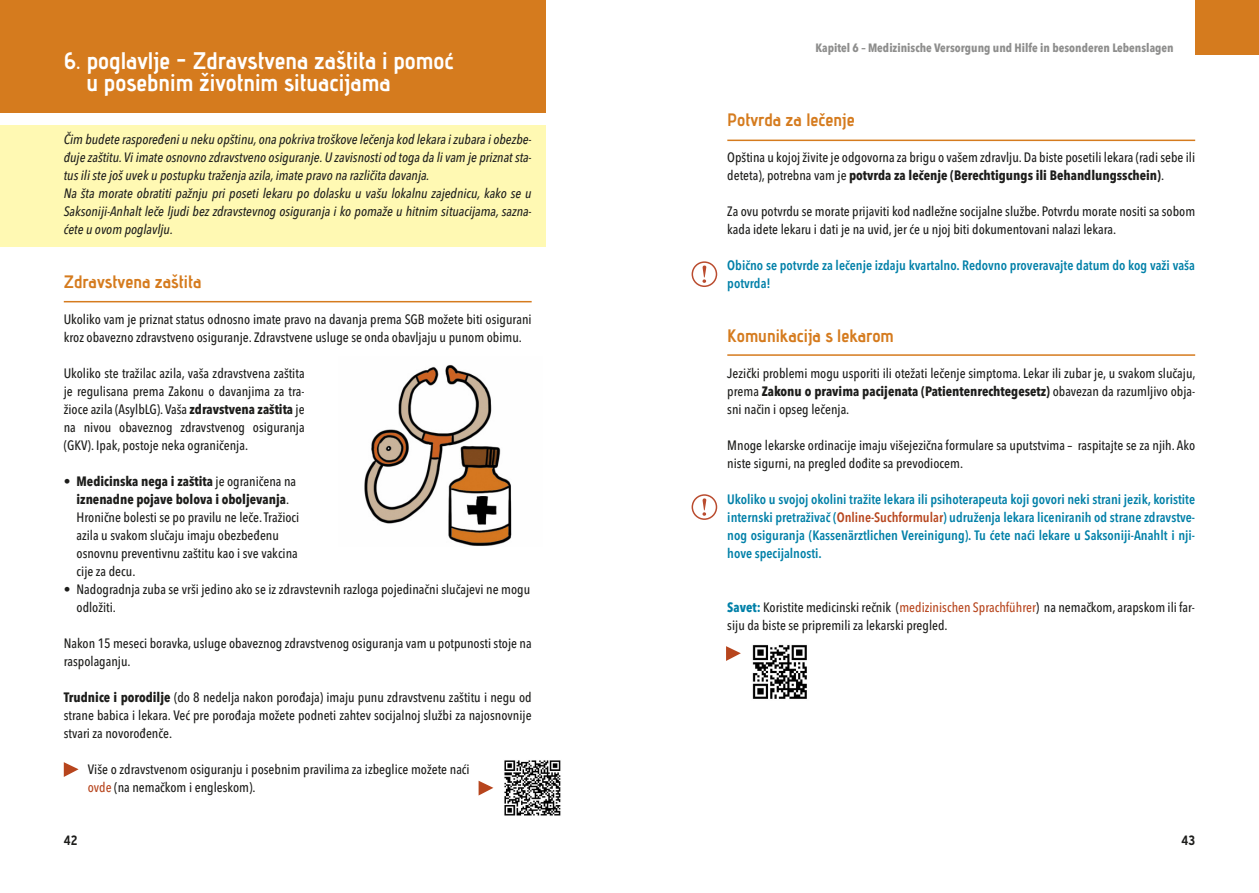
<style>
.page{position:relative;width:1259px;height:893px;background:#fff}
.page>*{position:absolute;margin:0;border:0;box-sizing:border-box;transform-origin:0 0}
.t1{font:24px/22.5px "adventpro Bd 3";color:#fff}
.t2{font:18px "adventpro Bd 3";color:#d57b1e}
.t3{font:500 13.5px/18px "Avenir Next Condensed";color:#1d1d1b}
.t4{font:italic 500 13.5px/18px "Avenir Next Condensed";color:#1d1d1b}
.t5{font:600 13.5px/18px "Avenir Next Condensed";color:#0080a8}
.t6{font:700 condensed 13.5px "Interstate";color:#1d1d1b}
.t7{font:700 12px "Avenir Next Condensed";color:#8e8e8d}
.s1{font-weight:700}
.s2{color:#b7451d}
.s3{font-weight:700;color:#0080a8}
</style>
<div class="page">
<div style="left:0;top:0;width:545px;height:112px;background:#d57b1e"></div>
<div style="left:0;top:125px;width:545px;height:122px;background:#fff9b3"></div>
<hr style="left:64px;top:301px;width:467px;height:1px;background:#d57b1e">
<hr style="left:727px;top:140px;width:468px;height:1px;background:#d57b1e">
<hr style="left:727px;top:354px;width:468px;height:2px;background:#d57b1e">
<svg style="left:64px;top:762px;width:15px;height:15px"></svg>
<svg style="left:691px;top:261px;width:26px;height:26px"></svg>
<svg style="left:691px;top:494px;width:26px;height:26px"></svg>
<img style="left:364px;top:364px;width:148px;height:182px">
<div style="left:1195px;top:0;width:64px;height:54px;background:#d57b1e"></div>
<img style="left:504px;top:760px;width:57px;height:56px">
<svg style="left:478px;top:781px;width:15px;height:14px"></svg>
<img style="left:752px;top:644px;width:55px;height:55px">
<svg style="left:726px;top:646px;width:15px;height:15px"></svg>
<h1 class="t1" style="left:87px;top:51px;width:369px;text-indent:-23px">6. poglavlje - Zdravstvena zaštita i pomoć u posebnim životnim situacijama</h1>
<p class="t4" style="left:64px;top:130px;width:469px">Čim budete raspoređeni u neku opštinu, ona pokriva troškove lečenja kod lekara i zubara i obezbe&shy;đuje zaštitu. Vi imate osnovno zdravstveno osiguranje. U zavisnosti od toga da li vam je priznat sta&shy;tus ili ste još uvek u postupku traženja azila, imate pravo na različita davanja.<br>Na šta morate obratiti pažnju pri poseti lekaru po dolasku u vašu lokalnu zajednicu, kako se u Saksoniji-Anhalt leče ljudi bez zdravstevnog osiguranja i ko pomaže u hitnim situacijama, sazna&shy;ćete u ovom poglavlju.</p>
<h2 class="t2" style="left:64px;top:275px;width:139px">Zdravstvena zaštita</h2>
<p class="t3" style="left:64px;top:310px;width:469px">Ukoliko vam je priznat status odnosno imate pravo na davanja prema SGB možete biti osigurani kroz obavezno zdravstveno osiguranje. Zdravstvene usluge se onda obavljaju u punom obimu.</p>
<p class="t3" style="left:64px;top:364px;width:242px;text-align:justify">Ukoliko ste tražilac azila, vaša zdravstvena zaštita je regulisana prema Zakonu o davanjima za tra&shy;žioce azila (AsylbLG). Vaša <span class="s1">zdravstvena zaštita</span> je na nivou obaveznog zdravstvenog osiguranja (GKV). Ipak, postoje neka ograničenja.</p>
<p class="t3" style="left:77px;top:472px;width:224px;text-indent:-13px">• <span class="s1">Medicinska nega i zaštita</span> je ograničena na <span class="s1">iznenadne pojave bolova i oboljevanja</span>.<br>Hronične bolesti se po pravilu ne leče.Tražioci azila u svakom slučaju imaju obezbeđenu osnovnu preventivnu zaštitu kao i sve vakcina cije za decu.</p>
<p class="t3" style="left:77px;top:580px;width:455px;text-indent:-13px">• Nadogradnja zuba se vrši jedino ako se iz zdravstevnih razloga pojedinačni slučajevi ne mogu odložiti.</p>
<p class="t3" style="left:64px;top:634px;width:469px">Nakon 15 meseci boravka, usluge obaveznog zdravstvenog osiguranja vam u potpunosti stoje na raspolaganju.</p>
<p class="t3" style="left:64px;top:688px;width:469px;text-align:justify"><span class="s1">Trudnice i porodilje</span> (do 8 nedelja nakon porođaja) imaju punu zdravstvenu zaštitu i negu od strane babica i lekara. Već pre porođaja možete podneti zahtev socijalnoj službi za najosnovnije stvari za novorođenče.</p>
<p class="t3" style="left:88px;top:760px;width:383px">Više o zdravstvenom osiguranju i posebnim pravilima za izbeglice možete naći <span class="s2">ovde</span> (na nemačkom i engleskom).</p>
<p class="t7" style="left:815px;top:40px;width:360px">Kapitel 6 – Medizinische Versorgung und Hilfe in besonderen Lebenslagen</p>
<h2 class="t2" style="left:727px;top:113px;width:129px">Potvrda za lečenje</h2>
<p class="t3" style="left:727px;top:148px;width:469px">Opština u kojoj živite je odgovorna za brigu o vašem zdravlju.Da biste posetili lekara (radi sebe ili deteta), potrebna vam je <span class="s1">potvrda za lečenje (Berechtigungs ili Behandlungsschein)</span>.</p>
<p class="t3" style="left:727px;top:202px;width:469px">Za ovu potvrdu se morate prijaviti kod nadležne socijalne službe. Potvrdu morate nositi sa sobom kada idete lekaru i dati je na uvid, jer će u njoj biti dokumentovani nalazi lekara.</p>
<p class="t5" style="left:727px;top:256px;width:469px">Obično se potvrde za lečenje izdaju kvartalno. Redovno proveravajte datum do kog važi vaša potvrda!</p>
<h2 class="t2" style="left:727px;top:329px;width:168px">Komunikacija s lekarom</h2>
<p class="t3" style="left:727px;top:364px;width:470px;text-align:justify">Jezički problemi mogu usporiti ili otežati lečenje simptoma. Lekar ili zubar je, u svakom slučaju, prema <span class="s1">Zakonu o pravima pacijenata (Patientenrechtegesetz)</span> obavezan da razumljivo obja&shy;sni način i opseg lečenja.</p>
<p class="t3" style="left:727px;top:436px;width:469px">Mnoge lekarske ordinacije imaju višejezična formulare sa uputstvima – raspitajte se za njih. Ako niste sigurni, na pregled dođite sa prevodiocem.</p>
<p class="t5" style="left:727px;top:490px;width:469px;text-align:justify">Ukoliko u svojoj okolini tražite lekara ili psihoterapeuta koji govori neki strani jezik, koristite internski pretraživač (<span class="s2">Online-Suchformular</span>) udruženja lekara liceniranih od strane zdravstve&shy;nog osiguranja (Kassenärztlichen Vereinigung). Tu ćete naći lekare u Saksoniji-Anahlt i nji&shy;hove specijalnosti.</p>
<p class="t3" style="left:727px;top:598px;width:469px"><span class="s3">Savet:</span> Koristite medicinski rečnik (<span class="s2">medizinischen Sprachführer</span>) na nemačkom, arapskom ili far&shy;siju da biste se pripremili za lekarski pregled.</p>
<p class="t6" style="left:64px;top:833px;width:15px">42</p>
<p class="t6" style="left:1181px;top:833px;width:15px">43</p>
</div>
